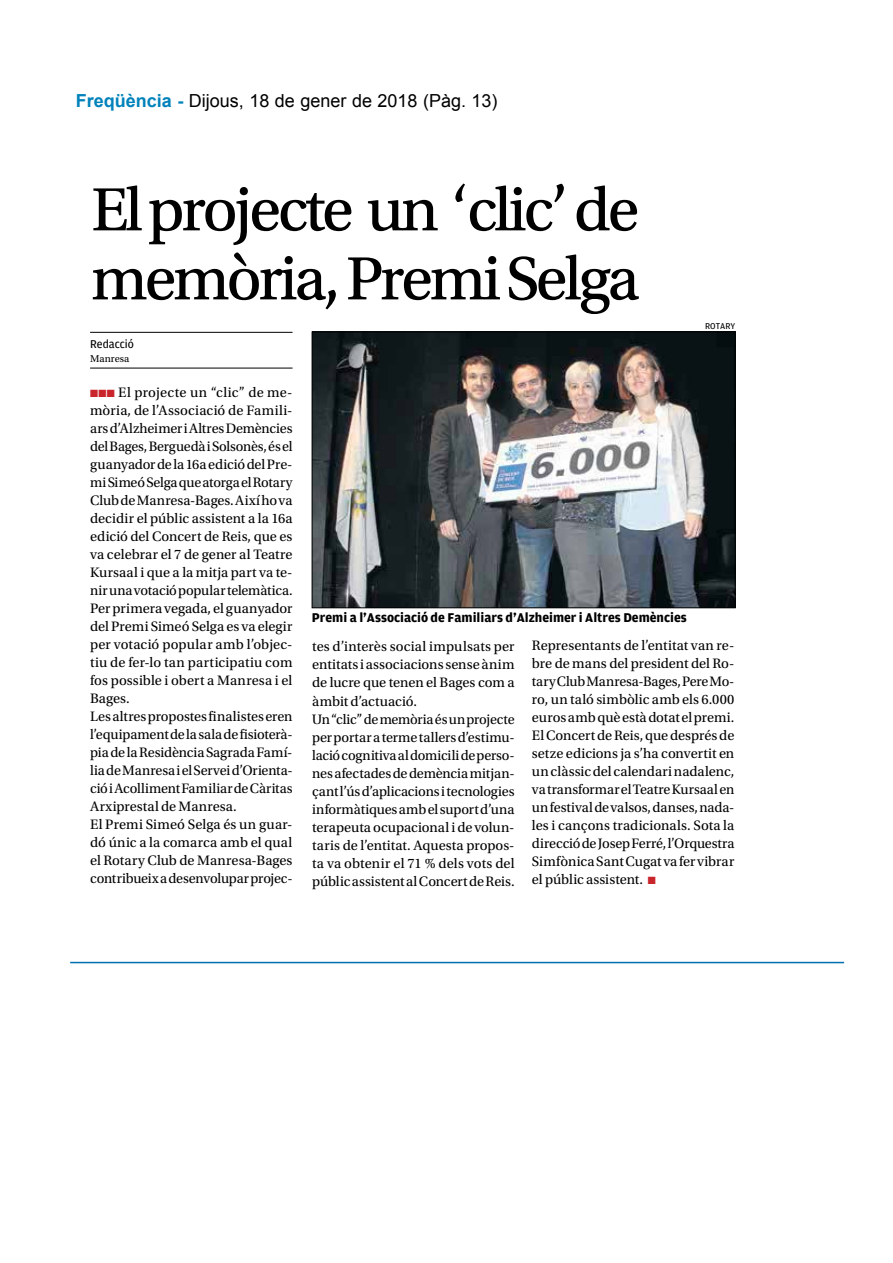
<style>
.page{position:relative;width:893px;height:1263px;background:#fff}
.page>*{position:absolute;margin:0;border:0;box-sizing:border-box;transform-origin:0 0}
.t1{font:64.5px/69px "Utopia Std Capt";letter-spacing:-.055em;color:#000}
.t2{font:18px "Arial";color:#000}
.t3{font:14.4px/18px "Utopia Std";color:#000}
.t4{font:700 13.5px "Amplitude";color:#000}
.t5{font:12px "Amplitude";color:#000}
.t6{font:10.5px "Utopia Std";color:#000}
.t7{font:9px "Amplitude";color:#000}
.s1{font-weight:700;color:#0082bb}
.s2{color:#c9252c}
</style>
<div class="page">
<hr style="left:70px;top:962px;width:774px;height:1px;background:#006faf">
<hr style="left:90px;top:332px;width:203px;height:1px;background:#000">
<hr style="left:90px;top:368px;width:203px;height:1px;background:#000">
<img style="left:314px;top:334px;width:419px;height:272px">
<div style="left:312px;top:332px;width:423px;height:276px;border:1px solid #000"></div>
<p class="t2" style="left:76px;top:89px;width:423px"><span class="s1">Freqüència -</span> Dijous, 18 de gener de 2018 (Pàg. 13)</p>
<h1 class="t1" style="left:91px;top:176px;width:550px">El projecte un ‘clic’ de memòria, Premi Selga</h1>
<p class="t5" style="left:90px;top:338px;width:45px">Redacció</p>
<p class="t6" style="left:90px;top:353px;width:41px">Manresa</p>
<p class="t3" style="left:90px;top:383px;width:204px"><span class="s2">■■■</span> El projecte un “clic” de me&shy;mòria, de l’Associació de Famili&shy;ars d’Alzheimer i Altres Demències del Bages, Berguedà i Solsonès, és el guanyador de la 16a edició del Pre&shy;mi Simeó Selga que atorga el Rotary<br>Club de Manresa-Bages. Així ho va decidir el públic assistent a la 16a edició del Concert de Reis, que es va celebrar el 7 de gener al Teatre<br>Kursaal i que a la mitja part va te&shy;nir una votació popular telemàtica.<br>Per primera vegada, el guanyador del Premi Simeó Selga es va elegir per votació popular amb l’objec&shy;tiu de fer-lo tan participatiu com fos possible i obert a Manresa i el<br>Bages.<br>Les altres propostes finalistes eren l’equipament de la sala de fisioterà&shy;pia de la Residència Sagrada Famí&shy;lia de Manresa i el Servei d’Orienta&shy;ció i Acolliment Familiar de Càritas<br>Arxiprestal de Manresa.<br>El Premi Simeó Selga és un guar&shy;dó únic a la comarca amb el qual el Rotary Club de Manresa-Bages contribueix a desenvolupar projec-</p>
<p class="t7" style="left:705px;top:321px;width:31px">ROTARy</p>
<p class="t4" style="left:312px;top:610px;width:376px">Premi a l’Associació de Familiars d’Alzheimer i Altres Demències</p>
<p class="t3" style="left:312px;top:638px;width:204px">tes d’interès social impulsats per entitats i associacions sense ànim de lucre que tenen el Bages com a àmbit d’actuació.<br>Un “clic” de memòria és un projecte per portar a terme tallers d’estimu&shy;lació cognitiva al domicili de perso&shy;nes afectades de demència mitjan&shy;çant l’ús d’aplicacions i tecnologies informàtiques amb el suport d’una terapeuta ocupacional i de volun&shy;taris de l’entitat. Aquesta propos&shy;ta va obtenir el 71 % dels vots del públic assistent al Concert de Reis.</p>
<p class="t3" style="left:532px;top:636px;width:204px;text-align:justify">Representants de l’entitat van re&shy;bre de mans del president del Ro&shy;tary Club Manresa-Bages, Pere Mo&shy;ro, un taló simbòlic amb els 6.000 euros amb què està dotat el premi.<br>El Concert de Reis, que després de setze edicions ja s’ha convertit en un clàssic del calendari nadalenc, va transformar el Teatre Kursaal en un festival de valsos, danses, nada&shy;les i cançons tradicionals. Sota la direcció de Josep Ferré, l’Orquestra Simfònica Sant Cugat va fer vibrar el públic assistent. <span class="s2">■</span></p>
</div>
